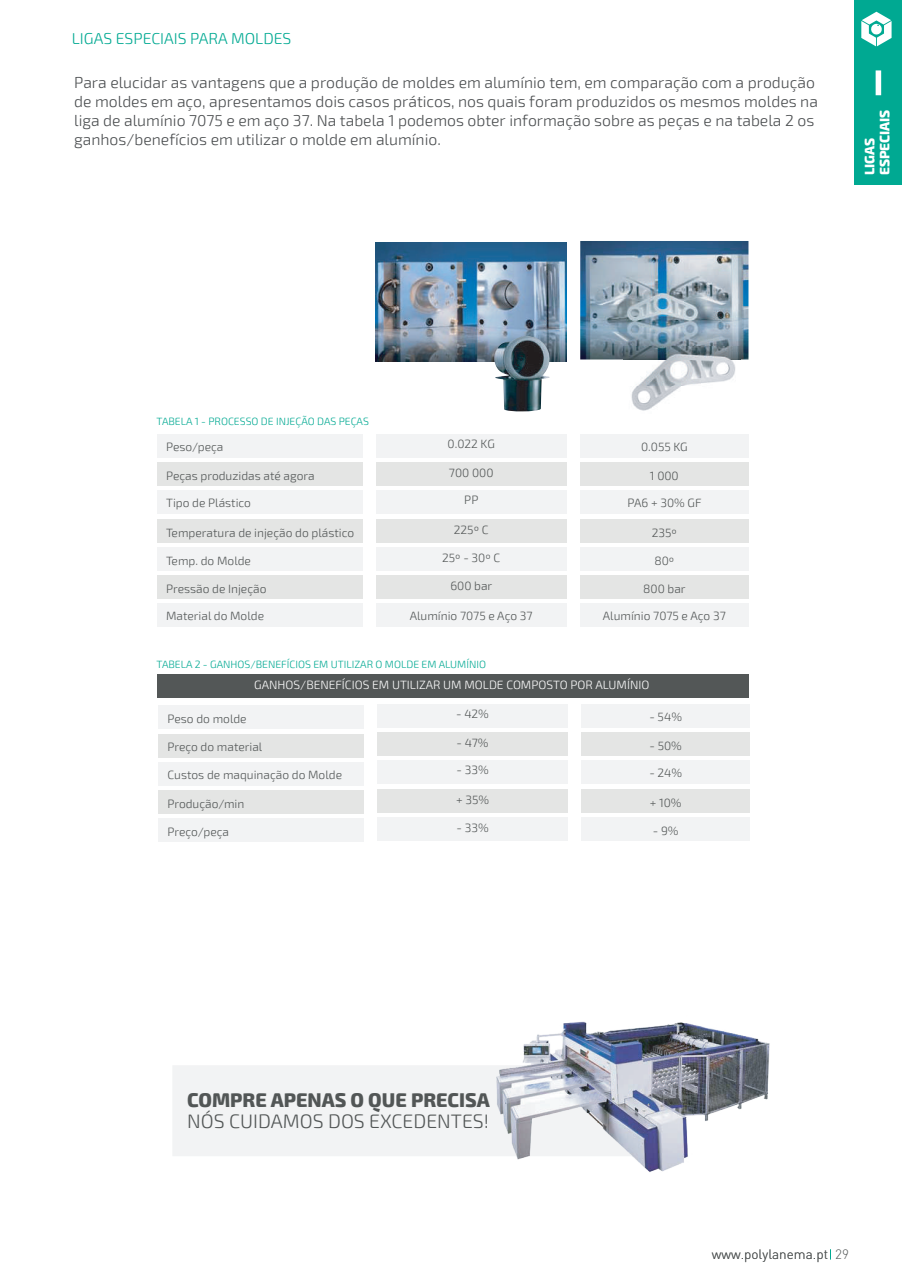
<style>
.page{position:relative;width:902px;height:1272px;background:#fff}
.page>*{position:absolute;margin:0;border:0;box-sizing:border-box;transform-origin:0 0}
.t1{font:300 19.5px "Exo 2";color:#525656}
.t2{font:800 19.5px "Exo 2";color:#525656}
.t3{font:300 15.75px/18.9px "Exo 2";color:#4a4d4f}
.t4{font:300 15.75px "Exo 2";color:#00a992}
.t5{font:300 13.5px "DIN Pro";color:#535757}
.t6{font:800 13.5px/15px "Exo 2";color:#fff}
.t7{font:300 12px "Exo 2";color:#535757}
.t8{font:300 12px "Exo 2";color:#fff}
.t9{font:300 10.5px "Exo 2";color:#00a992}
</style>
<div class="page">
<img style="left:376px;top:243px;width:190px;height:118px">
<img style="left:493px;top:336px;width:58px;height:76px">
<img style="left:580px;top:241px;width:168px;height:118px">
<img style="left:624px;top:347px;width:116px;height:64px">
<div style="left:376px;top:434px;width:190px;height:24px;background:#f2f3f4"></div>
<div style="left:376px;top:462px;width:190px;height:24px;background:#e4e5e4"></div>
<div style="left:376px;top:490px;width:190px;height:24px;background:#f2f3f4"></div>
<div style="left:376px;top:519px;width:190px;height:24px;background:#e4e5e4"></div>
<div style="left:376px;top:547px;width:190px;height:24px;background:#f2f3f4"></div>
<div style="left:376px;top:575px;width:190px;height:24px;background:#e4e5e4"></div>
<div style="left:376px;top:603px;width:190px;height:24px;background:#f2f3f4"></div>
<div style="left:157px;top:434px;width:205px;height:24px;background:#f2f3f4"></div>
<div style="left:157px;top:462px;width:205px;height:24px;background:#e4e5e4"></div>
<div style="left:157px;top:490px;width:205px;height:24px;background:#f2f3f4"></div>
<div style="left:157px;top:519px;width:205px;height:24px;background:#e4e5e4"></div>
<div style="left:157px;top:547px;width:205px;height:24px;background:#f2f3f4"></div>
<div style="left:157px;top:575px;width:205px;height:24px;background:#e4e5e4"></div>
<div style="left:157px;top:603px;width:205px;height:24px;background:#f2f3f4"></div>
<div style="left:580px;top:434px;width:168px;height:24px;background:#f2f3f4"></div>
<div style="left:580px;top:462px;width:168px;height:24px;background:#e4e5e4"></div>
<div style="left:580px;top:490px;width:168px;height:24px;background:#f2f3f4"></div>
<div style="left:580px;top:519px;width:168px;height:24px;background:#e4e5e4"></div>
<div style="left:580px;top:547px;width:168px;height:24px;background:#f2f3f4"></div>
<div style="left:580px;top:575px;width:168px;height:24px;background:#e4e5e4"></div>
<div style="left:580px;top:603px;width:168px;height:24px;background:#f2f3f4"></div>
<div style="left:377px;top:704px;width:191px;height:24px;background:#f2f3f4"></div>
<div style="left:377px;top:732px;width:191px;height:24px;background:#e4e5e4"></div>
<div style="left:377px;top:760px;width:191px;height:24px;background:#f2f3f4"></div>
<div style="left:377px;top:788px;width:191px;height:24px;background:#e4e5e4"></div>
<div style="left:377px;top:817px;width:191px;height:23px;background:#f2f3f4"></div>
<div style="left:158px;top:705px;width:206px;height:24px;background:#f2f3f4"></div>
<div style="left:158px;top:734px;width:206px;height:23px;background:#e4e5e4"></div>
<div style="left:158px;top:762px;width:206px;height:24px;background:#f2f3f4"></div>
<div style="left:158px;top:790px;width:206px;height:24px;background:#e4e5e4"></div>
<div style="left:158px;top:818px;width:206px;height:24px;background:#f2f3f4"></div>
<div style="left:157px;top:674px;width:592px;height:24px;background:#535757"></div>
<div style="left:582px;top:704px;width:168px;height:24px;background:#f2f3f4"></div>
<div style="left:582px;top:732px;width:168px;height:24px;background:#e4e5e4"></div>
<div style="left:582px;top:760px;width:168px;height:24px;background:#f2f3f4"></div>
<div style="left:582px;top:788px;width:168px;height:24px;background:#e4e5e4"></div>
<div style="left:582px;top:817px;width:168px;height:23px;background:#f2f3f4"></div>
<div style="left:173px;top:1066px;width:318px;height:90px;background:#f2f3f4"></div>
<img style="left:491px;top:1021px;width:279px;height:151px">
<div style="left:854px;top:0;width:48px;height:185px;background:#00a992"></div>
<div style="left:876px;top:70px;width:5px;height:25px;background:#fff"></div>
<svg style="left:861px;top:12px;width:31px;height:34px"></svg>
<h2 class="t4" style="left:72px;top:30px;width:221px">LIGAS ESPECIAIS PARA MOLDES</h2>
<p class="t3" style="left:74px;top:74px;width:745px">Para elucidar as vantagens que a produção de moldes em alumínio tem, em comparação com a produção de moldes em aço, apresentamos dois casos práticos, nos quais foram produzidos os mesmos moldes na liga de alumínio 7075 e em aço 37. Na tabela 1 podemos obter informação sobre as peças e na tabela 2 os ganhos/benefícios em utilizar o molde em alumínio.</p>
<p class="t6" style="left:863px;top:175px;width:67px;rotate:-90deg">LIGAS<br>ESPECIAIS</p>
<p class="t9" style="left:157px;top:416px;width:214px">TABELA 1 - PROCESSO DE INJEÇÃO DAS PEÇAS</p>
<p class="t7" style="left:166px;top:440px;width:59px">Peso/peça</p>
<p class="t7" style="left:166px;top:469px;width:150px">Peças produzidas até agora</p>
<p class="t7" style="left:166px;top:496px;width:86px">Tipo de Plástico</p>
<p class="t7" style="left:166px;top:526px;width:190px">Temperatura de injeção do plástico</p>
<p class="t7" style="left:166px;top:554px;width:86px">Temp. do Molde</p>
<p class="t7" style="left:166px;top:581px;width:102px">Pressão de Injeção</p>
<p class="t7" style="left:166px;top:609px;width:99px">Material do Molde</p>
<p class="t7" style="left:448px;top:437px;width:49px">0.022 KG</p>
<p class="t7" style="left:449px;top:466px;width:46px">700 000</p>
<p class="t7" style="left:464px;top:493px;width:16px">PP</p>
<p class="t7" style="left:454px;top:523px;width:36px">225º C</p>
<p class="t7" style="left:442px;top:551px;width:60px">25º - 30º C</p>
<p class="t7" style="left:450px;top:578px;width:43px">600 bar</p>
<p class="t7" style="left:410px;top:609px;width:124px">Alumínio 7075 e Aço 37</p>
<p class="t9" style="left:157px;top:658px;width:331px">TABELA 2 - GANHOS/BENEFÍCIOS EM UTILIZAR O MOLDE EM ALUMÍNIO</p>
<p class="t7" style="left:641px;top:440px;width:48px">0.055 KG</p>
<p class="t7" style="left:650px;top:469px;width:30px">1 000</p>
<p class="t7" style="left:627px;top:496px;width:76px">PA6 + 30% GF</p>
<p class="t7" style="left:652px;top:526px;width:27px">235º</p>
<p class="t7" style="left:654px;top:554px;width:21px">80º</p>
<p class="t7" style="left:643px;top:581px;width:44px">800 bar</p>
<p class="t7" style="left:603px;top:609px;width:124px">Alumínio 7075 e Aço 37</p>
<p class="t8" style="left:254px;top:678px;width:397px">GANHOS/BENEFÍCIOS EM UTILIZAR UM MOLDE COMPOSTO POR ALUMÍNIO</p>
<p class="t7" style="left:167px;top:712px;width:81px">Peso do molde</p>
<p class="t7" style="left:167px;top:740px;width:96px">Preço do material</p>
<p class="t7" style="left:167px;top:768px;width:176px">Custos de maquinação do Molde</p>
<p class="t7" style="left:167px;top:797px;width:78px">Produção/min</p>
<p class="t7" style="left:167px;top:825px;width:63px">Preço/peça</p>
<p class="t7" style="left:456px;top:707px;width:34px">- 42%</p>
<p class="t7" style="left:457px;top:736px;width:33px">- 47%</p>
<p class="t7" style="left:456px;top:763px;width:34px">- 33%</p>
<p class="t7" style="left:456px;top:793px;width:35px">+ 35%</p>
<p class="t7" style="left:456px;top:820px;width:34px">- 33%</p>
<p class="t7" style="left:649px;top:710px;width:34px">- 54%</p>
<p class="t7" style="left:649px;top:739px;width:34px">- 50%</p>
<p class="t7" style="left:649px;top:766px;width:34px">- 24%</p>
<p class="t7" style="left:650px;top:796px;width:33px">+ 10%</p>
<p class="t7" style="left:653px;top:823px;width:27px">- 9%</p>
<h1 class="t2" style="left:187px;top:1088px;width:304px">COMPRE APENAS O QUE PRECISA</h1>
<h1 class="t1" style="left:187px;top:1110px;width:303px">NÓS CUIDAMOS DOS EXCEDENTES!</h1>
<p class="t5" style="left:712px;top:1245px;width:139px">www.polylanema.pt 29</p>
</div>
